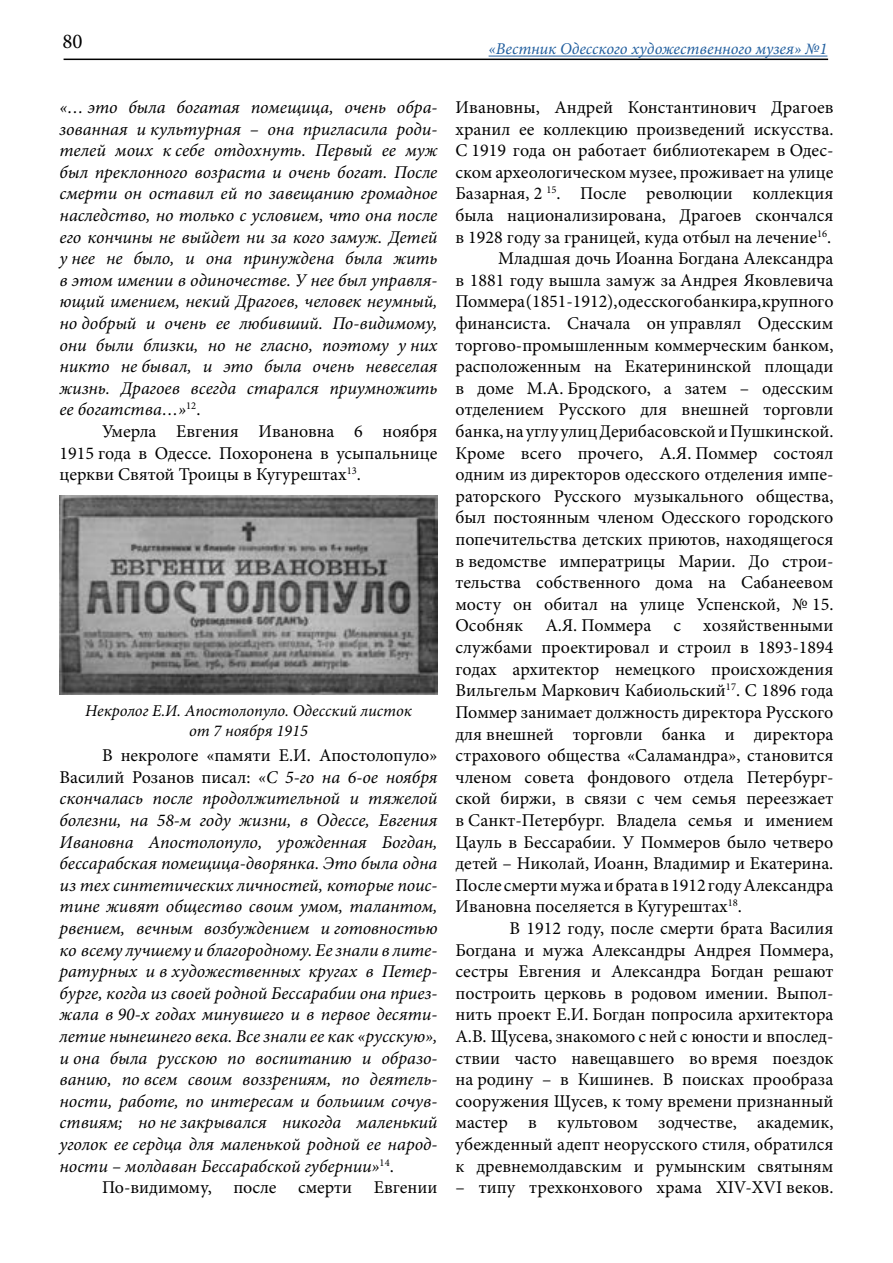
<style>
.page{position:relative;width:893px;height:1263px;background:#fff}
.page>*{position:absolute;margin:0;border:0;box-sizing:border-box;transform-origin:0 0}
.t1{font:21px "Minion Pro";color:#000}
.t2{font:18px/21.6px "Minion Pro";color:#000;text-align:justify}
.t3{font:italic 18px/21.6px "Minion Pro";color:#000;text-align:justify}
.t4{font:italic 16.5px/19.8px "Minion Pro";letter-spacing:-.005em;color:#000;text-align:center}
.t5{font:italic 16.5px "Minion Pro";color:#215e9e}
.s1{font-style:normal}
</style>
<div class="page">
<hr style="left:64px;top:59px;width:764px;height:1px;background:#000">
<hr style="left:489px;top:56px;width:338px;height:1px;background:#215e9e">
<img style="left:60px;top:495px;width:377px;height:199px">
<p class="t1" style="left:63px;top:27px;width:22px">80</p>
<p class="t3" style="left:60px;top:96px;width:379px">«… это была богатая помещица, очень обра&shy;зованная и культурная – она пригласила роди&shy;телей моих к себе отдохнуть. Первый ее муж был преклонного возраста и очень богат. После смерти он оставил ей по завещанию громадное наследство, но только с условием, что она после его кончины не выйдет ни за кого замуж. Детей у нее не было, и она принуждена была жить в этом имении в одиночестве. У нее был управля&shy;ющий имением, некий Драгоев, человек неумный, но добрый и очень ее любивший. По-видимому, они были близки, но не гласно, поэтому у них никто не бывал, и это была очень невеселая жизнь. Драгоев всегда старался приумножить ее богатства…»<sup>12</sup><span class="s1">.</span></p>
<p class="t2" style="left:60px;top:421px;width:379px;text-indent:43px">Умерла Евгения Ивановна 6 ноября 1915 года в Одессе. Похоронена в усыпальнице церкви Святой Троицы в Кугурештах<sup>13</sup>.</p>
<p class="t4" style="left:85px;top:701px;width:328px">Некролог Е.И. Апостолопуло. Одесский листок от 7 ноября 1915</p>
<p class="t3" style="left:60px;top:744px;width:379px;text-indent:43px"><span class="s1">В некрологе «памяти Е.И. Апостолопуло» Василий Розанов писал:</span> «С 5-го на 6-ое ноября скончалась после продолжительной и тяжелой болезни, на 58-м году жизни, в Одессе, Евгения Ивановна Апостолопуло, урожденная Богдан, бессарабская помещица-дворянка. Это была одна из тех синтетических личностей, которые поис&shy;тине живят общество своим умом, талантом, рвением, вечным возбуждением и готовностью ко всему лучшему и благородному. Ее знали в лите&shy;ратурных и в художественных кругах в Петер&shy;бурге, когда из своей родной Бессарабии она приез&shy;жала в 90-х годах минувшего и в первое десяти&shy;летие нынешнего века. Все знали ее как «русскую», и она была русскою по воспитанию и образо&shy;ванию, по всем своим воззрениям, по деятель&shy;ности, работе, по интересам и большим сочув&shy;ствиям; но не закрывался никогда маленький уголок ее сердца для маленькой родной ее народ&shy;ности – молдаван Бессарабской губернии»<sup>14</sup><span class="s1">.</span></p>
<p class="t2" style="left:102px;top:1177px;width:337px">По-видимому, после смерти Евгении</p>
<p class="t5" style="left:489px;top:38px;width:340px">«Вестник Одесского художественного музея» №1</p>
<p class="t2" style="left:455px;top:97px;width:379px">Ивановны, Андрей Константинович Драгоев</p>
<p class="t2" style="left:455px;top:118px;width:379px">хранил ее коллекцию произведений искусства.</p>
<p class="t2" style="left:455px;top:140px;width:379px">С 1919 года он работает библиотекарем в Одес-</p>
<p class="t2" style="left:455px;top:161px;width:379px">ском археологическом музее, проживает на улице</p>
<p class="t2" style="left:455px;top:183px;width:379px">Базарная, 2 <sup>15</sup>. После революции коллекция</p>
<p class="t2" style="left:455px;top:205px;width:379px">была национализирована, Драгоев скончался</p>
<p class="t2" style="left:455px;top:226px;width:377px">в 1928 году за границей, куда отбыл на лечение<sup>16</sup>.</p>
<p class="t2" style="left:498px;top:248px;width:337px">Младшая дочь Иоанна Богдана Александра</p>
<p class="t2" style="left:455px;top:269px;width:379px">в 1881 году вышла замуж за Андрея Яковлевича</p>
<p class="t2" style="left:455px;top:291px;width:379px">Поммера (1851-1912), одесского банкира, крупного</p>
<p class="t2" style="left:455px;top:313px;width:379px">финансиста. Сначала он управлял Одесским</p>
<p class="t2" style="left:455px;top:334px;width:379px">торгово-промышленным коммерческим банком,</p>
<p class="t2" style="left:455px;top:356px;width:379px">расположенным на Екатерининской площади</p>
<p class="t2" style="left:455px;top:377px;width:379px">в доме М.А. Бродского, а затем – одесским</p>
<p class="t2" style="left:455px;top:399px;width:379px">отделением Русского для внешней торговли</p>
<p class="t2" style="left:455px;top:421px;width:379px">банка, на углу улиц Дерибасовской и Пушкинской.</p>
<p class="t2" style="left:455px;top:442px;width:379px">Кроме всего прочего, А.Я. Поммер состоял</p>
<p class="t2" style="left:455px;top:464px;width:379px">одним из директоров одесского отделения импе-</p>
<p class="t2" style="left:455px;top:485px;width:379px">раторского Русского музыкального общества,</p>
<p class="t2" style="left:455px;top:507px;width:379px">был постоянным членом Одесского городского</p>
<p class="t2" style="left:455px;top:529px;width:379px">попечительства детских приютов, находящегося</p>
<p class="t2" style="left:455px;top:550px;width:379px">в ведомстве императрицы Марии. До строи-</p>
<p class="t2" style="left:455px;top:572px;width:379px">тельства собственного дома на Сабанеевом</p>
<p class="t2" style="left:455px;top:593px;width:379px">мосту он обитал на улице Успенской, № 15.</p>
<p class="t2" style="left:455px;top:615px;width:379px">Особняк А.Я. Поммера с хозяйственными</p>
<p class="t2" style="left:455px;top:637px;width:379px">службами проектировал и строил в 1893-1894</p>
<p class="t2" style="left:455px;top:658px;width:379px">годах архитектор немецкого происхождения</p>
<p class="t2" style="left:455px;top:680px;width:379px">Вильгельм Маркович Кабиольский<sup>17</sup>. С 1896 года</p>
<p class="t2" style="left:455px;top:701px;width:379px">Поммер занимает должность директора Русского</p>
<p class="t2" style="left:455px;top:723px;width:379px">для внешней торговли банка и директора</p>
<p class="t2" style="left:455px;top:745px;width:379px">страхового общества «Саламандра», становится</p>
<p class="t2" style="left:455px;top:766px;width:379px">членом совета фондового отдела Петербург-</p>
<p class="t2" style="left:455px;top:788px;width:379px">ской биржи, в связи с чем семья переезжает</p>
<p class="t2" style="left:455px;top:809px;width:379px">в Санкт-Петербург. Владела семья и имением</p>
<p class="t2" style="left:455px;top:831px;width:379px">Цауль в Бессарабии. У Поммеров было четверо</p>
<p class="t2" style="left:455px;top:853px;width:379px">детей – Николай, Иоанн, Владимир и Екатерина.</p>
<p class="t2" style="left:455px;top:874px;width:379px">После смерти мужа и брата в 1912 году Александра</p>
<p class="t2" style="left:455px;top:896px;width:288px">Ивановна поселяется в Кугурештах<sup>18</sup>.</p>
<p class="t2" style="left:509px;top:917px;width:325px">В 1912 году, после смерти брата Василия</p>
<p class="t2" style="left:455px;top:939px;width:379px">Богдана и мужа Александры Андрея Поммера,</p>
<p class="t2" style="left:455px;top:961px;width:379px">сестры Евгения и Александра Богдан решают</p>
<p class="t2" style="left:455px;top:982px;width:379px">построить церковь в родовом имении. Выпол-</p>
<p class="t2" style="left:455px;top:1004px;width:379px">нить проект Е.И. Богдан попросила архитектора</p>
<p class="t2" style="left:455px;top:1025px;width:379px">А.В. Щусева, знакомого с ней с юности и впослед-</p>
<p class="t2" style="left:455px;top:1047px;width:379px">ствии часто навещавшего во время поездок</p>
<p class="t2" style="left:455px;top:1069px;width:379px">на родину – в Кишинев. В поисках прообраза</p>
<p class="t2" style="left:455px;top:1090px;width:379px">сооружения Щусев, к тому времени признанный</p>
<p class="t2" style="left:455px;top:1112px;width:379px">мастер в культовом зодчестве, академик,</p>
<p class="t2" style="left:455px;top:1133px;width:379px">убежденный адепт неорусского стиля, обратился</p>
<p class="t2" style="left:455px;top:1155px;width:379px">к древнемолдавским и румынским святыням</p>
<p class="t2" style="left:455px;top:1177px;width:379px">– типу трехконхового храма XIV-XVI веков.</p>
</div>
